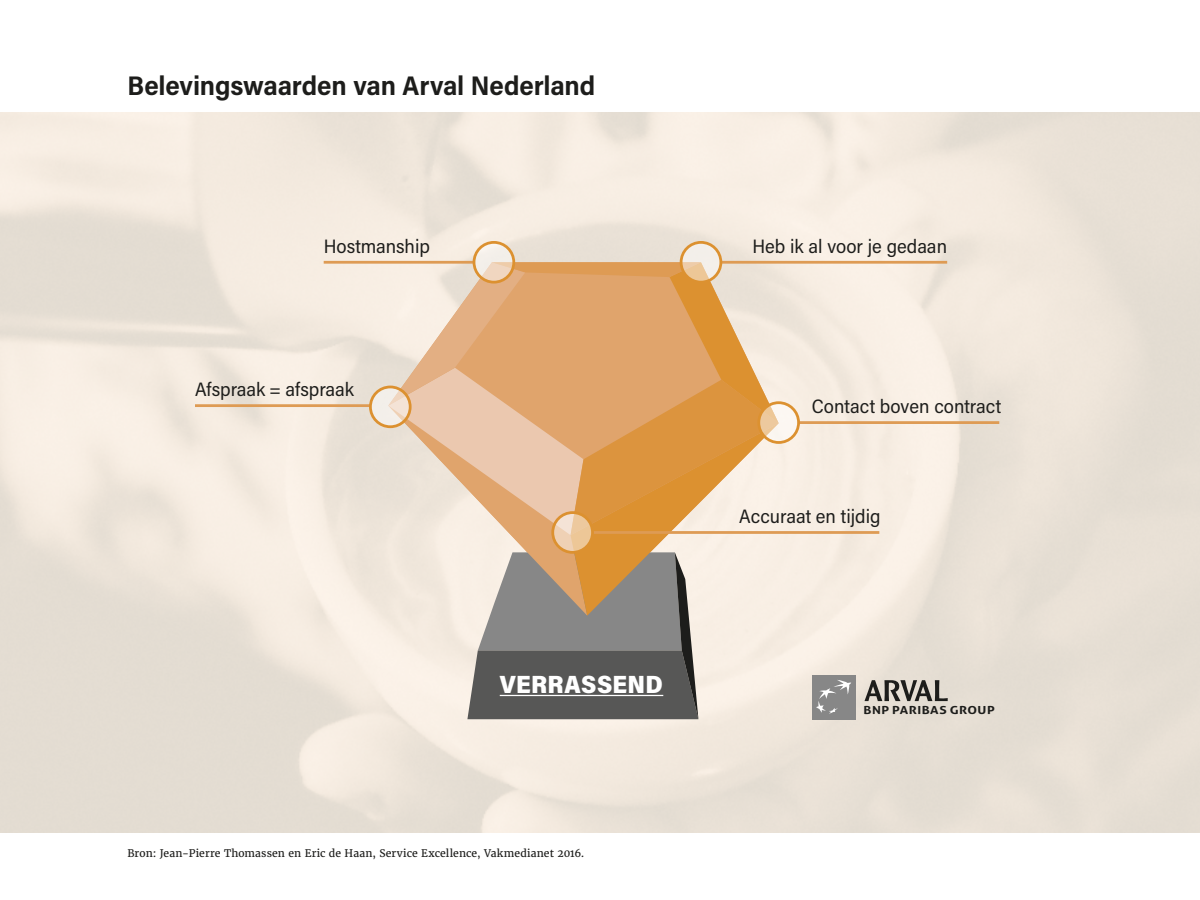
<style>
.page{position:relative;width:1200px;height:900px;background:#fff}
.page>*{position:absolute;margin:0;border:0;box-sizing:border-box;transform-origin:0 0}
.t1{font:700 27px "Acumin Pro Semi Cond";letter-spacing:-.005em;color:#1d1d1b}
.t2{font:900 24.9px "Acumin Pro Semi Cond";letter-spacing:.01em;color:#fff}
.t3{font:19.35px "Acumin Pro Semi Cond";color:#1d1d1b}
.t4{font:700 11.1px "Aller";letter-spacing:.035em;color:#1d1d1b;scale:1.2 1}
.t5{font:10.5px "Merriweather";letter-spacing:.01em;color:#1d1d1b}
</style>
<div class="page">
<img style="left:0;top:112px;width:1200px;height:720px">
<svg style="left:865px;top:680px;width:83px;height:21px;background:#8d8982"></svg>
<div style="left:812px;top:675px;width:44px;height:44px;background:#878787"></div>
<svg style="left:816px;top:680px;width:35px;height:34px"></svg>
<svg style="left:388px;top:262px;width:391px;height:457px;background:#d3b493"></svg>
<svg style="left:474px;top:242px;width:40px;height:40px"></svg>
<svg style="left:681px;top:242px;width:40px;height:40px"></svg>
<svg style="left:759px;top:403px;width:40px;height:39px"></svg>
<svg style="left:370px;top:387px;width:40px;height:40px"></svg>
<svg style="left:553px;top:513px;width:40px;height:39px"></svg>
<hr style="left:721px;top:261px;width:226px;height:3px;background:#de9b54">
<hr style="left:593px;top:531px;width:286px;height:3px;background:#de9b54">
<hr style="left:324px;top:261px;width:150px;height:3px;background:#de9b54">
<hr style="left:799px;top:421px;width:200px;height:3px;background:#de9b54">
<hr style="left:195px;top:404px;width:175px;height:3px;background:#de9b54">
<hr style="left:500px;top:695px;width:163px;height:1px;background:#fff">
<div style="left:473px;top:241px;width:42px;height:43px;border:3px solid #dc9130;border-radius:50%"></div>
<div style="left:680px;top:241px;width:42px;height:43px;border:3px solid #dc9130;border-radius:50%"></div>
<div style="left:757px;top:401px;width:43px;height:43px;border:3px solid #dc9130;border-radius:50%"></div>
<div style="left:369px;top:386px;width:43px;height:42px;border:3px solid #dc9130;border-radius:50%"></div>
<div style="left:551px;top:511px;width:43px;height:43px;border:3px solid #dc9130;border-radius:50%"></div>
<h1 class="t1" style="left:128px;top:66px;width:470px">Belevingswaarden van Arval Nederland</h1>
<p class="t3" style="left:324px;top:233px;width:108px">Hostmanship</p>
<p class="t3" style="left:195px;top:376px;width:161px">Afspraak = afspraak</p>
<p class="t2" style="left:500px;top:667px;width:165px">VERRASSEND</p>
<p class="t5" style="left:128px;top:847px;width:459px">Bron: Jean-Pierre Thomassen en Eric de Haan, Service Excellence, Vakmedianet 2016.</p>
<p class="t3" style="left:752px;top:233px;width:196px">Heb ik al voor je gedaan</p>
<p class="t3" style="left:812px;top:393px;width:191px">Contact boven contract</p>
<p class="t3" style="left:739px;top:503px;width:143px">Accuraat en tijdig</p>
<p class="t4" style="left:864px;top:704px;width:111px">BNP PARIBAS GROUP</p>
</div>
